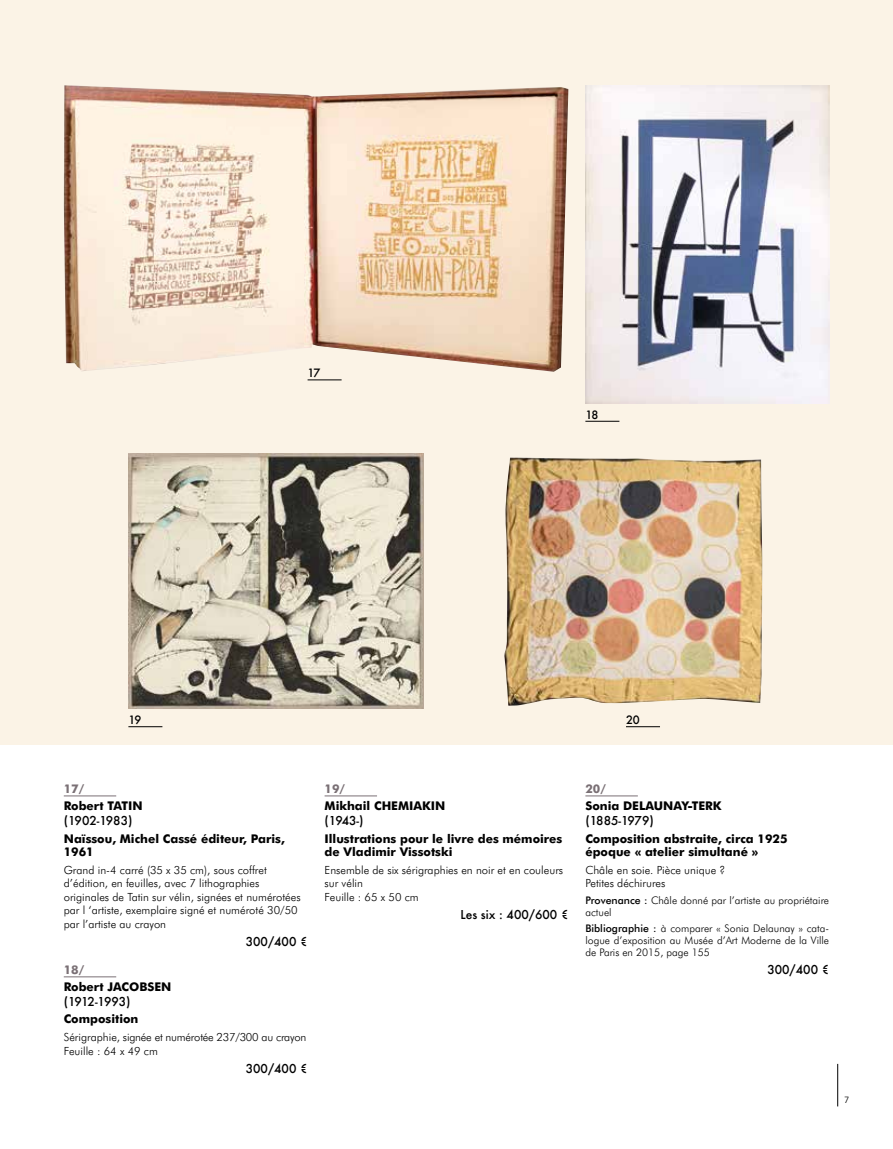
<style>
.page{position:relative;width:893px;height:1149px;background:#fff}
.page>*{position:absolute;margin:0;border:0;box-sizing:border-box;transform-origin:0 0}
.t1{font:700 12px/13.5px "Futura BT";color:#000}
.t2{font:500 12px "Futura";color:#000}
.t3{font:700 12px "Futura BT";color:#7a7075}
.t4{font:500 12px "Futura";letter-spacing:-.075em;color:#000}
.t5{font:300 11.25px/13.5px "Futura BT";color:#000}
.t6{font:300 11.25px/13.5px "Futura BT";letter-spacing:-.02em;color:#000}
.t7{font:500 11.25px "Futura";letter-spacing:-.08em;color:#000}
.t8{font:300 10.5px/12px "Futura BT";color:#000}
.t9{font:9px "Avenir Next";color:#000}
.s1{font-weight:500}
</style>
<div class="page">
<div style="left:0;top:0;width:893px;height:744px;background:#fbf3e6"></div>
<hr style="left:308px;top:379px;width:34px;height:1px;background:#000">
<hr style="left:585px;top:421px;width:34px;height:1px;background:#000">
<hr style="left:128px;top:726px;width:34px;height:1px;background:#000">
<hr style="left:626px;top:726px;width:34px;height:1px;background:#000">
<hr style="left:64px;top:795px;width:52px;height:1px;background:#7a7075">
<hr style="left:64px;top:976px;width:52px;height:1px;background:#7a7075">
<hr style="left:325px;top:795px;width:52px;height:1px;background:#7a7075">
<hr style="left:585px;top:795px;width:53px;height:1px;background:#7a7075">
<img style="left:64px;top:85px;width:504px;height:286px">
<img style="left:504px;top:457px;width:258px;height:248px">
<img style="left:128px;top:453px;width:295px;height:255px">
<img style="left:585px;top:85px;width:244px;height:318px">
<hr style="left:837px;top:1063px;width:1px;height:43px;background:#000">
<p class="t7" style="left:308px;top:365px;width:14px">17</p>
<p class="t7" style="left:585px;top:407px;width:15px">18</p>
<p class="t7" style="left:128px;top:712px;width:14px">19</p>
<p class="t7" style="left:626px;top:712px;width:15px">20</p>
<p class="t3" style="left:64px;top:780px;width:22px">17/</p>
<p class="t1" style="left:64px;top:798px;width:81px">Robert TATIN</p>
<p class="t2" style="left:64px;top:811px;width:70px">(1902-1983)</p>
<p class="t1" style="left:64px;top:831px;width:222px">Naïssou, Michel Cassé éditeur, Paris,<br>1961</p>
<p class="t5" style="left:64px;top:862px;width:238px">Grand in-4 carré (35 x 35 cm), sous coffret d’édition, en feuilles, avec 7 lithographies originales de Tatin sur vélin, signées et numérotées par l ‘artiste, exemplaire signé et numéroté 30/50 par l’artiste au crayon</p>
<p class="t2" style="left:246px;top:932px;width:63px">300/400 €</p>
<p class="t3" style="left:64px;top:961px;width:22px">18/</p>
<p class="t1" style="left:64px;top:979px;width:109px">Robert JACOBSEN</p>
<p class="t4" style="left:64px;top:992px;width:68px">(1912-1993)</p>
<p class="t1" style="left:64px;top:1012px;width:76px">Composition</p>
<p class="t6" style="left:64px;top:1030px;width:244px">Sérigraphie, signée et numérotée 237/300 au crayon<br>Feuille : 64 x 49 cm</p>
<p class="t2" style="left:246px;top:1059px;width:63px">300/400 €</p>
<p class="t3" style="left:325px;top:780px;width:22px">19/</p>
<p class="t1" style="left:325px;top:798px;width:122px">Mikhail CHEMIAKIN</p>
<p class="t2" style="left:325px;top:811px;width:41px">(1943-)</p>
<p class="t1" style="left:325px;top:831px;width:239px">Illustrations pour le livre des mémoires de Vladimir Vissotski</p>
<p class="t5" style="left:325px;top:862px;width:240px">Ensemble de six sérigraphies en noir et en couleurs sur vélin<br>Feuille : 65 x 50 cm</p>
<p class="t2" style="left:460px;top:905px;width:109px">Les six : 400/600 €</p>
<p class="t3" style="left:585px;top:780px;width:22px">20/</p>
<p class="t1" style="left:585px;top:798px;width:138px">Sonia DELAUNAY-TERK</p>
<p class="t2" style="left:585px;top:811px;width:70px">(1885-1979)</p>
<p class="t1" style="left:585px;top:831px;width:204px">Composition abstraite, circa 1925 époque « atelier simultané »</p>
<p class="t5" style="left:585px;top:862px;width:141px">Châle en soie. Pièce unique ?<br>Petites déchirures</p>
<p class="t8" style="left:585px;top:893px;width:245px"><span class="s1">Provenance :</span> Châle donné par l’artiste au propriétaire actuel</p>
<p class="t8" style="left:585px;top:921px;width:245px;text-align:justify"><span class="s1">Bibliographie :</span> à comparer « Sonia Delaunay » cata&shy;logue d’exposition au Musée d’Art Moderne de la Ville de Paris en 2015, page 155</p>
<p class="t2" style="left:767px;top:960px;width:63px">300/400 €</p>
<p class="t9" style="left:844px;top:1091px;width:7px">7</p>
</div>
